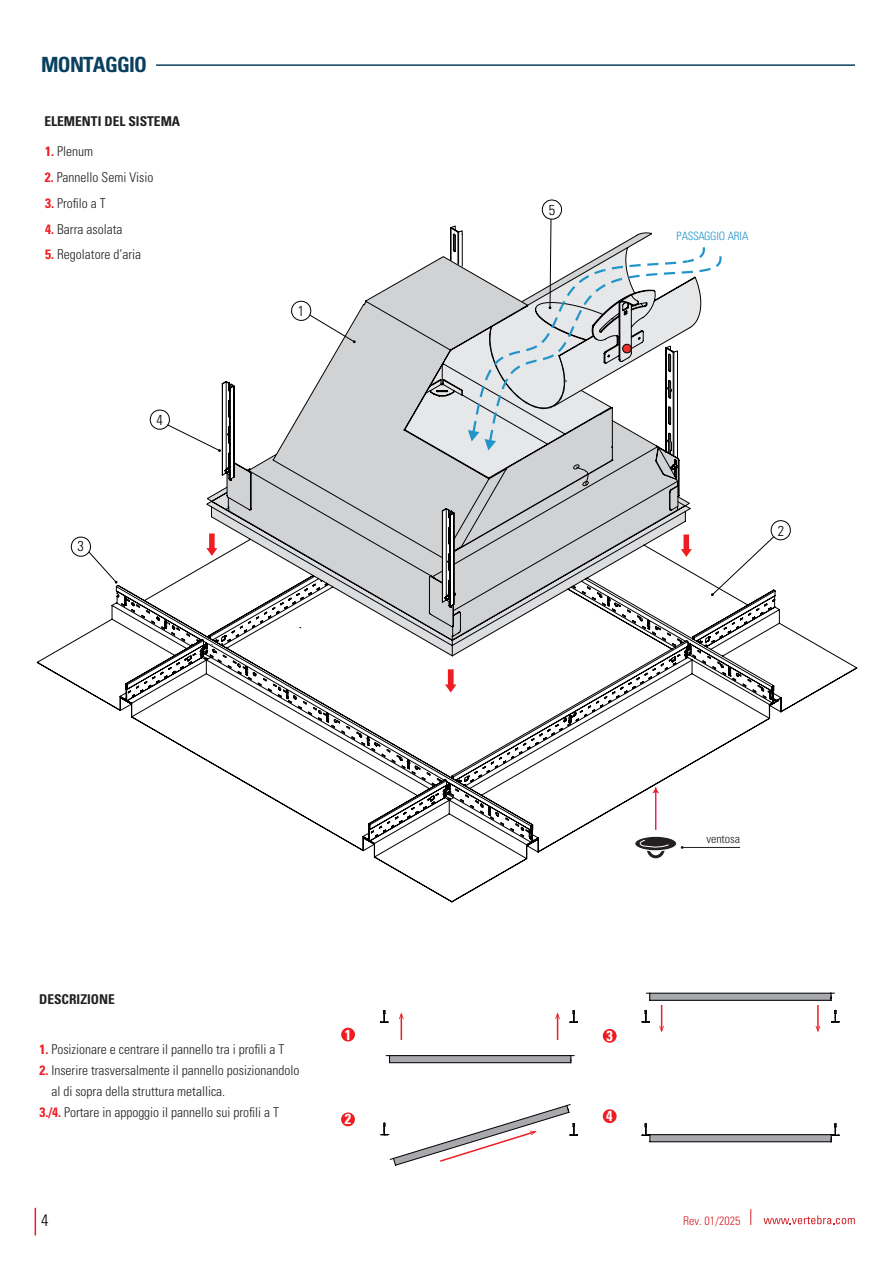
<style>
.page{position:relative;width:893px;height:1263px;background:#fff}
.page>*{position:absolute;margin:0;border:0;box-sizing:border-box;transform-origin:0 0}
.t1{font:700 condensed 21px "Univers LT Std";letter-spacing:-.035em;color:#0a415f}
.t2{font:300 condensed 16.5px "Univers LT Std";color:#000001}
.t3{font:300 condensed 14.4px "Univers LT Std";color:#000001}
.t4{font:700 condensed 14.4px "Univers LT Std";color:#fff}
.t5{font:300 condensed 13.5px "Univers LT Std";color:#231f20}
.t6{font:700 condensed 13.5px "Univers LT Std";color:#231f20}
.t7{font:300 condensed 12px "Univers LT Std";color:#d2222a}
.t8{font:300 condensed 12px "Univers LT Std";color:#231f20}
.t9{font:300 condensed 11.4px "Univers LT Std";letter-spacing:-.025em;color:#2194ca}
.s1{font-weight:700;color:#ee1d23}
</style>
<div class="page">
<hr style="left:156px;top:64px;width:699px;height:2px;background:#093f5e">
<svg style="left:35px;top:1208px;width:1px;height:27px"></svg>
<svg style="left:763px;top:1215px;width:92px;height:9px"></svg>
<svg style="left:750px;top:1209px;width:1px;height:16px"></svg>
<svg style="left:71px;top:200px;width:720px;height:658px"></svg>
<svg style="left:555px;top:1012px;width:5px;height:28px"></svg>
<svg style="left:399px;top:1012px;width:5px;height:28px"></svg>
<svg style="left:659px;top:1005px;width:5px;height:27px"></svg>
<hr style="left:817px;top:1005px;width:2px;height:25px;background:#ee1d23">
<svg style="left:815px;top:1026px;width:5px;height:6px"></svg>
<div style="left:341px;top:1028px;width:14px;height:13px;background:#ee1d23;border-radius:50%"></div>
<div style="left:603px;top:1029px;width:14px;height:14px;background:#ee1d23;border-radius:50%"></div>
<svg style="left:380px;top:1010px;width:9px;height:13px"></svg>
<svg style="left:570px;top:1010px;width:8px;height:13px"></svg>
<svg style="left:642px;top:1010px;width:8px;height:13px"></svg>
<svg style="left:831px;top:1010px;width:9px;height:13px"></svg>
<div style="left:603px;top:1109px;width:14px;height:14px;background:#ee1d23;border-radius:50%"></div>
<div style="left:341px;top:1112px;width:14px;height:14px;background:#ee1d23;border-radius:50%"></div>
<div style="left:650px;top:1135px;width:181px;height:7px;background:#a8a9ad"></div>
<hr style="left:650px;top:1134px;width:181px;height:1px;background:#000001">
<hr style="left:650px;top:1141px;width:181px;height:1px;background:#000001">
<svg style="left:642px;top:1123px;width:9px;height:19px"></svg>
<svg style="left:831px;top:1123px;width:9px;height:19px"></svg>
<div style="left:650px;top:993px;width:181px;height:7px;background:#a8a9ad"></div>
<hr style="left:650px;top:993px;width:181px;height:1px;background:#000001">
<hr style="left:650px;top:1000px;width:181px;height:1px;background:#000001">
<svg style="left:381px;top:1104px;width:197px;height:62px"></svg>
<svg style="left:390px;top:1056px;width:180px;height:6px"></svg>
<hr style="left:390px;top:1062px;width:180px;height:1px;background:#000001">
<hr style="left:390px;top:1055px;width:180px;height:1px;background:#000001">
<svg style="left:570px;top:1055px;width:4px;height:8px"></svg>
<svg style="left:386px;top:1055px;width:4px;height:8px"></svg>
<h1 class="t1" style="left:41px;top:52px;width:107px">MONTAGGIO</h1>
<p class="t6" style="left:44px;top:113px;width:137px">ELEMENTI DEL SISTEMA</p>
<p class="t5" style="left:45px;top:143px;width:49px"><span class="s1">1.</span> Plenum</p>
<p class="t5" style="left:45px;top:169px;width:110px"><span class="s1">2.</span> Pannello Semi Visio</p>
<p class="t5" style="left:45px;top:195px;width:62px"><span class="s1">3.</span> Profilo a T</p>
<p class="t5" style="left:45px;top:221px;width:79px"><span class="s1">4.</span> Barra asolata</p>
<p class="t5" style="left:45px;top:246px;width:97px"><span class="s1">5.</span> Regolatore d’aria</p>
<p class="t3" style="left:78px;top:538px;width:8px">3</p>
<p class="t3" style="left:157px;top:411px;width:8px">4</p>
<p class="t3" style="left:298px;top:303px;width:8px">1</p>
<p class="t3" style="left:549px;top:201px;width:8px">5</p>
<p class="t9" style="left:676px;top:229px;width:73px">PASSAGGIO ARIA</p>
<p class="t3" style="left:778px;top:522px;width:8px">2</p>
<p class="t6" style="left:39px;top:991px;width:77px">DESCRIZIONE</p>
<p class="t5" style="left:39px;top:1041px;width:247px"><span class="s1">1.</span> Posizionare e centrare il pannello tra i profili a T</p>
<p class="t5" style="left:39px;top:1062px;width:262px"><span class="s1">2.</span> Inserire trasversalmente il pannello posizionandolo</p>
<p class="t5" style="left:51px;top:1083px;width:175px">al di sopra della struttura metallica.</p>
<p class="t5" style="left:39px;top:1104px;width:241px"><span class="s1">3./4.</span> Portare in appoggio il pannello sui profili a T</p>
<p class="t4" style="left:345px;top:1026px;width:8px">1</p>
<p class="t4" style="left:607px;top:1027px;width:8px">3</p>
<p class="t4" style="left:345px;top:1110px;width:8px">2</p>
<p class="t4" style="left:606px;top:1107px;width:8px">4</p>
<p class="t8" style="left:706px;top:832px;width:35px">ventosa</p>
<p class="t2" style="left:41px;top:1210px;width:9px">4</p>
<p class="t7" style="left:683px;top:1213px;width:59px">Rev. 01/2025</p>
</div>
